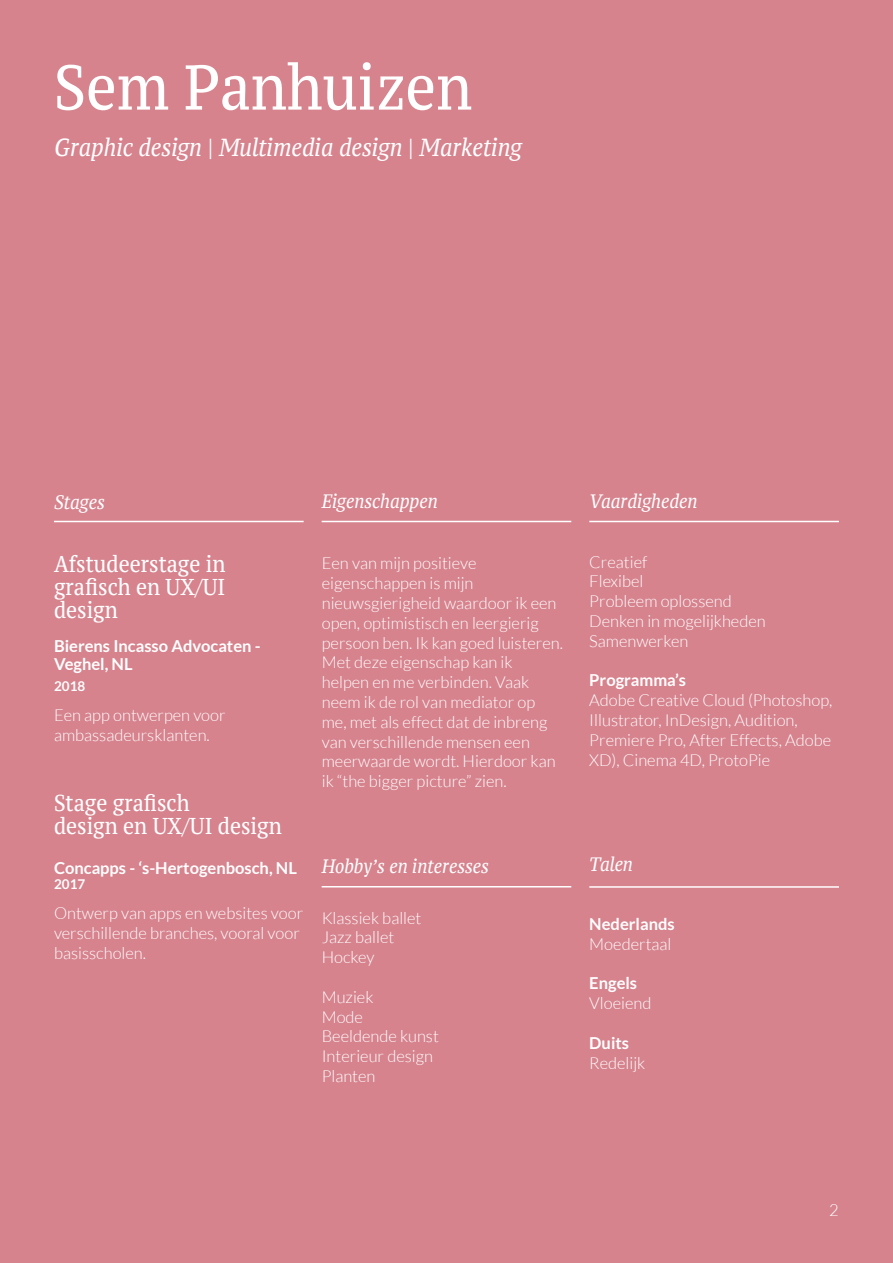
<style>
.page{position:relative;width:893px;height:1263px;background:#d6838e}
.page>*{position:absolute;margin:0;border:0;box-sizing:border-box;transform-origin:0 0}
.t1{font:63.15px "PT Serif Caption";color:#fff;scale:.85 1}
.t2{font:italic 24.6px "PT Serif Caption";color:#fff;scale:.85 1}
.t3{font:22.8px/23.4px "PT Serif Caption";color:#fff;text-align:justify;scale:.85 1}
.t4{font:italic 19.35px "PT Serif Caption";color:#fff;scale:.85 1}
.t5{font:300 16.5px/19.8px "Lato";color:#fff}
.t6{font:700 16.5px/18px "Lato";color:#fff}
.t7{font:700 13.5px "Lato";color:#fff}
</style>
<div class="page">
<hr style="left:54px;top:521px;width:250px;height:1px;background:#fff">
<hr style="left:322px;top:521px;width:249px;height:1px;background:#fff">
<hr style="left:322px;top:886px;width:249px;height:1px;background:#fff">
<hr style="left:589px;top:521px;width:250px;height:1px;background:#fff">
<hr style="left:589px;top:886px;width:250px;height:2px;background:#fff">
<h1 class="t1" style="left:54px;top:45px;width:494px">Sem Panhuizen</h1>
<h2 class="t2" style="left:54px;top:131px;width:552px">Graphic design | Multimedia design | Marketing</h2>
<p class="t4" style="left:54px;top:489px;width:61px">Stages</p>
<h3 class="t3" style="left:54px;top:551px;width:203px">Afstudeerstage in grafisch en UX/UI design</h3>
<p class="t6" style="left:54px;top:637px;width:208px">Bierens Incasso Advocaten -<br>Veghel, NL</p>
<p class="t7" style="left:54px;top:677px;width:33px">2018</p>
<p class="t5" style="left:54px;top:705px;width:173px">Een app ontwerpen voor ambassadeursklanten.</p>
<h3 class="t3" style="left:54px;top:791px;width:269px">Stage grafisch<br>design en UX/UI design</h3>
<p class="t6" style="left:54px;top:858px;width:244px">Concapps - ‘s-Hertogenbosch, NL</p>
<p class="t7" style="left:54px;top:875px;width:33px">2017</p>
<p class="t5" style="left:54px;top:903px;width:251px">Ontwerp van apps en websites voor verschillende branches, vooral voor basisscholen.</p>
<p class="t4" style="left:322px;top:488px;width:138px">Eigenschappen</p>
<p class="t5" style="left:322px;top:553px;width:243px">Een van mijn positieve eigenschappen is mijn nieuwsgierigheid waardoor ik een open, optimistisch en leergierig persoon ben. Ik kan goed luisteren.<br>Met deze eigenschap kan ik helpen en me verbinden. Vaak neem ik de rol van mediator op me, met als effect dat de inbreng van verschillende mensen een meerwaarde wordt. Hierdoor kan ik “the bigger picture” zien.</p>
<p class="t4" style="left:322px;top:853px;width:198px">Hobby’s en interesses</p>
<p class="t5" style="left:322px;top:907px;width:101px">Klassiek ballet<br>Jazz ballet<br>Hockey</p>
<p class="t5" style="left:322px;top:986px;width:119px">Muziek<br>Mode<br>Beeldende kunst<br>Interieur design<br>Planten</p>
<p class="t4" style="left:589px;top:488px;width:129px">Vaardigheden</p>
<p class="t5" style="left:589px;top:551px;width:178px">Creatief<br>Flexibel<br>Probleem oplossend<br>Denken in mogelijkheden<br>Samenwerken</p>
<p class="t6" style="left:589px;top:671px;width:98px">Programma’s</p>
<p class="t5" style="left:589px;top:690px;width:245px">Adobe Creative Cloud (Photoshop,<br>Illustrator, InDesign, Audition,<br>Premiere Pro, After Effects, Adobe<br>XD), Cinema 4D, ProtoPie</p>
<p class="t4" style="left:589px;top:851px;width:53px">Talen</p>
<p class="t6" style="left:589px;top:915px;width:87px">Nederlands</p>
<p class="t5" style="left:589px;top:933px;width:84px">Moedertaal</p>
<p class="t6" style="left:589px;top:974px;width:49px">Engels</p>
<p class="t5" style="left:589px;top:993px;width:64px">Vloeiend</p>
<p class="t6" style="left:589px;top:1033px;width:41px">Duits</p>
<p class="t5" style="left:589px;top:1052px;width:58px">Redelijk</p>
<p class="t5" style="left:829px;top:1199px;width:11px">2</p>
</div>
